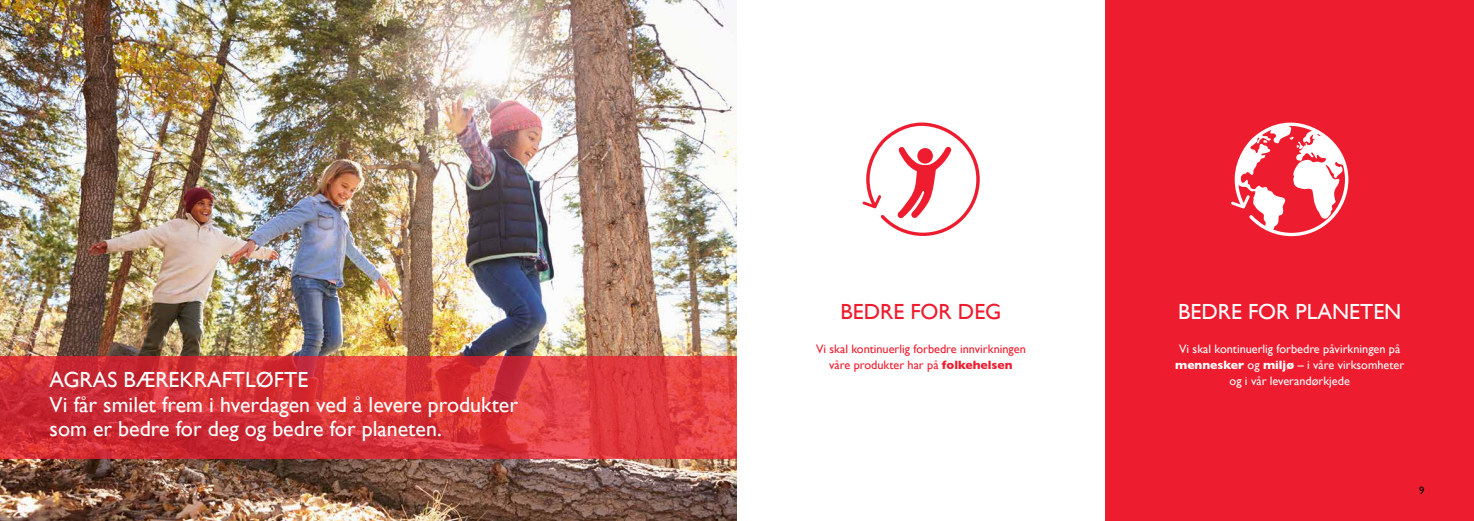
<style>
.page{position:relative;width:1474px;height:521px;background:#fff}
.page>*{position:absolute;margin:0;border:0;box-sizing:border-box;transform-origin:0 0}
.t1{font:21.88px/24.5px "Gill Sans";color:#fff}
.t2{font:21.88px "Gill Sans";color:#ed1c2e}
.t3{font:12.25px/15.8px "Gill Sans";color:#fff;text-align:center}
.t4{font:12.25px/15.8px "Gill Sans";color:#ed1c2e;text-align:center}
.t5{font:10.5px "Gill Sans";color:#000}
.s1{font-weight:700}
</style>
<div class="page">
<img style="left:0;top:0;width:737px;height:521px">
<svg style="left:0;top:356px;width:737px;height:103px;background:#d73439"></svg>
<div style="left:1105px;top:0;width:368px;height:521px;background:#ed1c2e"></div>
<svg style="left:862px;top:122px;width:117px;height:114px"></svg>
<svg style="left:1231px;top:122px;width:117px;height:114px"></svg>
<p class="t1" style="left:50px;top:368px;width:470px">AGRAS BÆREKRAFTLØFTE<br>Vi får smilet frem i hverdagen ved å levere produkter som er bedre for deg og bedre for planeten.</p>
<p class="t2" style="left:840px;top:299px;width:162px">BEDRE FOR DEG</p>
<p class="t1" style="left:1178px;top:299px;width:225px">BEDRE FOR PLANETEN</p>
<p class="t4" style="left:816px;top:341px;width:211px">Vi skal kontinuerlig forbedre innvirkningen våre produkter har på <span class="s1">folkehelsen</span></p>
<p class="t3" style="left:1175px;top:341px;width:230px">Vi skal kontinuerlig forbedre påvirkningen på <span class="s1">mennesker</span> og <span class="s1">miljø</span> – i våre virksomheter og i vår leverandørkjede</p>
<p class="t5" style="left:1418px;top:484px;width:7px">9</p>
</div>
